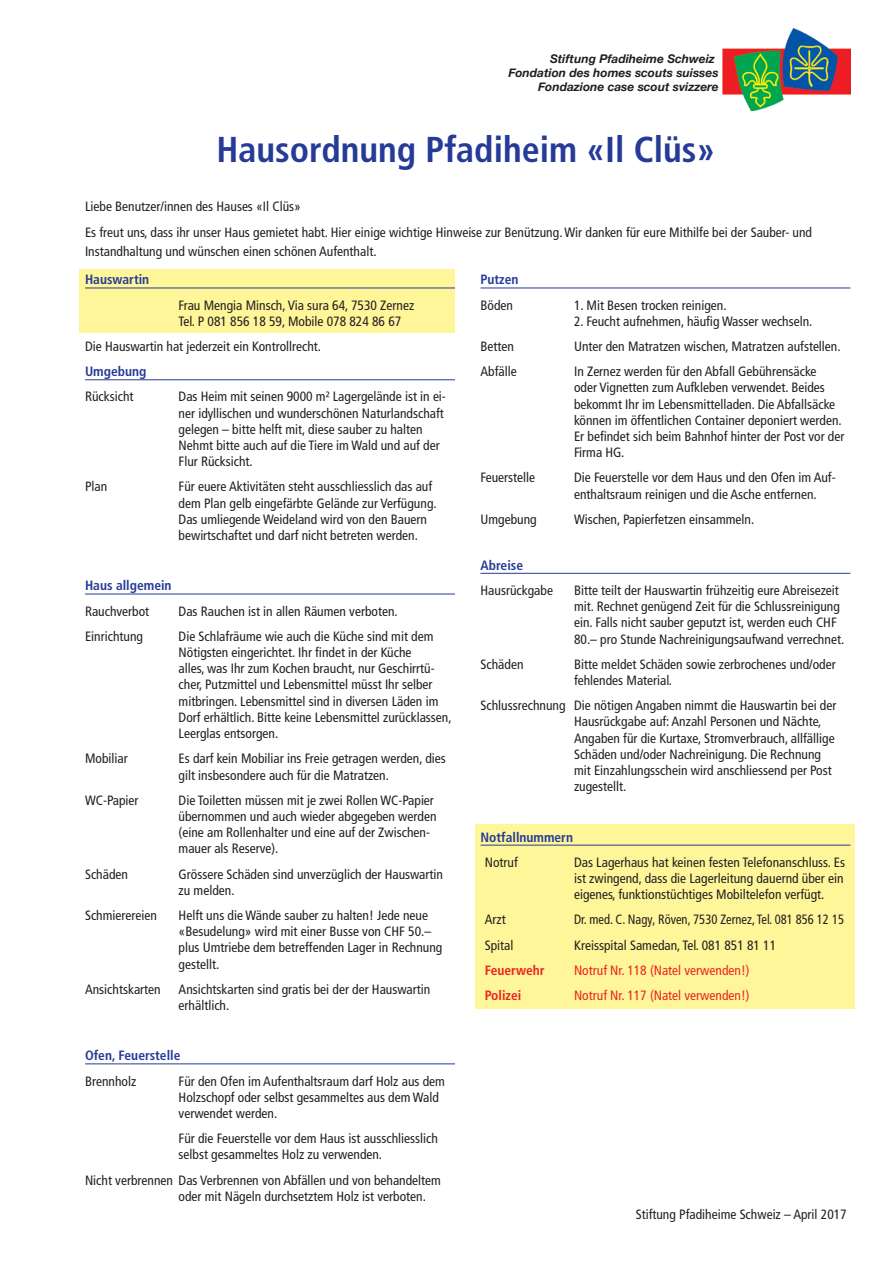
<style>
.page{position:relative;width:893px;height:1263px;background:#fff}
.page>*{position:absolute;margin:0;border:0;box-sizing:border-box;transform-origin:0 0}
.t1{font:700 condensed 36px "Frutiger LT Pro";color:#263b97}
.t2{font:condensed 13.5px/16.2px "Frutiger LT Pro";color:#231f20}
.t3{font:700 condensed 13.5px "Frutiger LT Pro";color:#263b97}
.t4{font:condensed 13.5px "Frutiger LT Pro";color:#ee2224}
.t5{font:condensed 13.5px "Frutiger LT Pro";color:#231f20;scale:.93 1}
.t6{font:condensed 13.5px "Frutiger";color:#231f20}
.t7{font:700 condensed 13.5px "Frutiger LT Pro";color:#ee2224}
.t8{font:italic 700 12px "Helvetica Neue";color:#231f20}
</style>
<div class="page">
<img style="left:722px;top:29px;width:128px;height:81px">
<div style="left:79px;top:269px;width:376px;height:64px;background:#fef699"></div>
<div style="left:475px;top:824px;width:380px;height:185px;background:#fef699"></div>
<hr style="left:85px;top:288px;width:370px;height:1px;background:#263b97">
<hr style="left:85px;top:379px;width:370px;height:1px;background:#263b97">
<hr style="left:85px;top:594px;width:370px;height:1px;background:#263b97">
<hr style="left:85px;top:1063px;width:370px;height:1px;background:#263b97">
<hr style="left:480px;top:288px;width:370px;height:1px;background:#263b97">
<hr style="left:480px;top:573px;width:370px;height:1px;background:#263b97">
<hr style="left:480px;top:845px;width:370px;height:1px;background:#263b97">
<p class="t8" style="left:550px;top:49px;width:166px">Stiftung Pfadiheime Schweiz</p>
<p class="t8" style="left:508px;top:63px;width:212px">Fondation des homes scouts suisses</p>
<p class="t8" style="left:538px;top:78px;width:182px">Fondazione case scout svizzere</p>
<h1 class="t1" style="left:217px;top:128px;width:500px">Hausordnung Pfadiheim «Il Clüs»</h1>
<p class="t2" style="left:85px;top:194px;width:728px;line-height:25.2px">Liebe Benutzer/innen des Hauses «Il Clüs»<br>Es freut uns, dass ihr unser Haus gemietet habt. Hier einige wichtige Hinweise zur Benützung. Wir danken für eure Mithilfe bei der Sauber- und</p>
<p class="t2" style="left:85px;top:244px;width:293px">Instandhaltung und wünschen einen schönen Aufenthalt.</p>
<p class="t3" style="left:85px;top:272px;width:66px">Hauswartin</p>
<p class="t2" style="left:179px;top:297px;width:237px">Frau Mengia Minsch, Via sura 64, 7530 Zernez<br>Tel. P 081 856 18 59, Mobile 078 824 86 67</p>
<p class="t2" style="left:85px;top:338px;width:238px">Die Hauswartin hat jederzeit ein Kontrollrecht.</p>
<p class="t3" style="left:85px;top:364px;width:63px">Umgebung</p>
<p class="t2" style="left:85px;top:389px;width:50px">Rücksicht</p>
<p class="t2" style="left:179px;top:389px;width:269px">Das Heim mit seinen 9000 m² Lagergelände ist in ei&shy;ner idyllischen und wunderschönen Naturlandschaft gelegen – bitte helft mit, diese sauber zu halten Nehmt bitte auch auf die Tiere im Wald und auf der Flur Rücksicht.</p>
<p class="t2" style="left:85px;top:479px;width:24px">Plan</p>
<p class="t2" style="left:179px;top:479px;width:260px">Für euere Aktivitäten steht ausschliesslich das auf dem Plan gelb eingefärbte Gelände zur Verfügung.<br>Das umliegende Weideland wird von den Bauern bewirtschaftet und darf nicht betreten werden.</p>
<p class="t3" style="left:85px;top:578px;width:88px">Haus allgemein</p>
<p class="t2" style="left:85px;top:603px;width:66px">Rauchverbot</p>
<p class="t2" style="left:179px;top:603px;width:221px">Das Rauchen ist in allen Räumen verboten.</p>
<p class="t2" style="left:85px;top:628px;width:60px">Einrichtung</p>
<p class="t2" style="left:179px;top:628px;width:275px">Die Schlafräume wie auch die Küche sind mit dem Nötigsten eingerichtet. Ihr findet in der Küche<br>alles, was Ihr zum Kochen braucht, nur Geschirrtü&shy;cher, Putzmittel und Lebensmittel müsst Ihr selber mitbringen. Lebensmittel sind in diversen Läden im Dorf erhältlich. Bitte keine Lebensmittel zurücklassen, Leerglas entsorgen.</p>
<p class="t2" style="left:85px;top:751px;width:44px">Mobiliar</p>
<p class="t2" style="left:179px;top:751px;width:269px">Es darf kein Mobiliar ins Freie getragen werden, dies gilt insbesondere auch für die Matratzen.</p>
<p class="t2" style="left:85px;top:792px;width:55px">WC-Papier</p>
<p class="t2" style="left:179px;top:792px;width:259px">Die Toiletten müssen mit je zwei Rollen WC-Papier übernommen und auch wieder abgegeben werden (eine am Rollenhalter und eine auf der Zwischen&shy;mauer als Reserve).</p>
<p class="t2" style="left:85px;top:866px;width:44px">Schäden</p>
<p class="t2" style="left:179px;top:866px;width:266px">Grössere Schäden sind unverzüglich der Hauswartin zu melden.</p>
<p class="t2" style="left:85px;top:907px;width:73px">Schmierereien</p>
<p class="t2" style="left:179px;top:907px;width:265px">Helft uns die Wände sauber zu halten! Jede neue «Besudelung» wird mit einer Busse von CHF 50.– plus Umtriebe dem betreffenden Lager in Rechnung gestellt.</p>
<p class="t2" style="left:85px;top:981px;width:77px">Ansichtskarten</p>
<p class="t2" style="left:179px;top:981px;width:253px">Ansichtskarten sind gratis bei der der Hauswartin erhältlich.</p>
<p class="t3" style="left:85px;top:1048px;width:97px">Ofen, Feuerstelle</p>
<p class="t2" style="left:85px;top:1073px;width:53px">Brennholz</p>
<p class="t2" style="left:179px;top:1073px;width:268px">Für den Ofen im Aufenthaltsraum darf Holz aus dem<br>Holzschopf oder selbst gesammeltes aus dem Wald verwendet werden.</p>
<p class="t2" style="left:179px;top:1130px;width:261px">Für die Feuerstelle vor dem Haus ist ausschliesslich selbst gesammeltes Holz zu verwenden.</p>
<p class="t2" style="left:179px;top:1172px;width:264px;text-indent:-94px">Nicht verbrennen Das Verbrennen von Abfällen und von behandeltem oder mit Nägeln durchsetztem Holz ist verboten.</p>
<p class="t3" style="left:480px;top:272px;width:40px">Putzen</p>
<p class="t2" style="left:480px;top:297px;width:34px">Böden</p>
<p class="t2" style="left:574px;top:297px;width:154px">1. Mit Besen trocken reinigen.</p>
<p class="t2" style="left:574px;top:313px;width:240px">2. Feucht aufnehmen, häufig Wasser wechseln.</p>
<p class="t2" style="left:480px;top:338px;width:35px">Betten</p>
<p class="t2" style="left:574px;top:338px;width:268px">Unter den Matratzen wischen, Matratzen aufstellen.</p>
<p class="t2" style="left:480px;top:364px;width:38px">Abfälle</p>
<p class="t2" style="left:574px;top:364px;width:272px">In Zernez werden für den Abfall Gebührensäcke<br>oder Vignetten zum Aufkleben verwendet. Beides bekommt Ihr im Lebensmittelladen. Die Abfallsäcke können im öffentlichen Container deponiert werden.<br>Er befindet sich beim Bahnhof hinter der Post vor der Firma HG.</p>
<p class="t2" style="left:480px;top:470px;width:56px">Feuerstelle</p>
<p class="t2" style="left:574px;top:470px;width:263px">Die Feuerstelle vor dem Haus und den Ofen im Auf&shy;enthaltsraum reinigen und die Asche entfernen.</p>
<p class="t2" style="left:480px;top:511px;width:58px">Umgebung</p>
<p class="t2" style="left:574px;top:511px;width:182px">Wischen, Papierfetzen einsammeln.</p>
<p class="t3" style="left:480px;top:557px;width:44px">Abreise</p>
<p class="t2" style="left:480px;top:582px;width:74px">Hausrückgabe</p>
<p class="t2" style="left:574px;top:582px;width:272px">Bitte teilt der Hauswartin frühzeitig eure Abreisezeit mit. Rechnet genügend Zeit für die Schlussreinigung ein. Falls nicht sauber geputzt ist, werden euch CHF 80.– pro Stunde Nachreinigungsaufwand verrechnet.</p>
<p class="t2" style="left:480px;top:656px;width:44px">Schäden</p>
<p class="t2" style="left:574px;top:656px;width:263px">Bitte meldet Schäden sowie zerbrochenes und/oder fehlendes Material.</p>
<p class="t2" style="left:574px;top:697px;width:264px;text-indent:-94px">Schlussrechnung Die nötigen Angaben nimmt die Hauswartin bei der Hausrückgabe auf: Anzahl Personen und Nächte, Angaben für die Kurtaxe, Stromverbrauch, allfällige Schäden und/oder Nachreinigung. Die Rechnung mit Einzahlungsschein wird anschliessend per Post zugestellt.</p>
<p class="t3" style="left:480px;top:829px;width:94px">Notfallnummern</p>
<p class="t2" style="left:485px;top:854px;width:35px">Notruf</p>
<p class="t2" style="left:574px;top:854px;width:272px;text-align:justify">Das Lagerhaus hat keinen festen Telefonanschluss. Es ist zwingend, dass die Lagerleitung dauernd über ein eigenes, funktionstüchtiges Mobiltelefon verfügt.</p>
<p class="t2" style="left:485px;top:912px;width:22px">Arzt</p>
<p class="t5" style="left:574px;top:912px;width:292px">Dr. med. C. Nagy, Röven, 7530 Zernez, Tel. 081 856 12 15</p>
<p class="t2" style="left:485px;top:937px;width:30px">Spital</p>
<p class="t2" style="left:574px;top:937px;width:204px">Kreisspital Samedan, Tel. 081 851 81 11</p>
<p class="t7" style="left:485px;top:962px;width:61px">Feuerwehr</p>
<p class="t4" style="left:574px;top:962px;width:177px">Notruf Nr. 118 (Natel verwenden!)</p>
<p class="t7" style="left:485px;top:987px;width:38px">Polizei</p>
<p class="t4" style="left:574px;top:987px;width:177px">Notruf Nr. 117 (Natel verwenden!)</p>
<p class="t6" style="left:636px;top:1207px;width:213px">Stiftung Pfadiheime Schweiz – April 2017</p>
</div>
